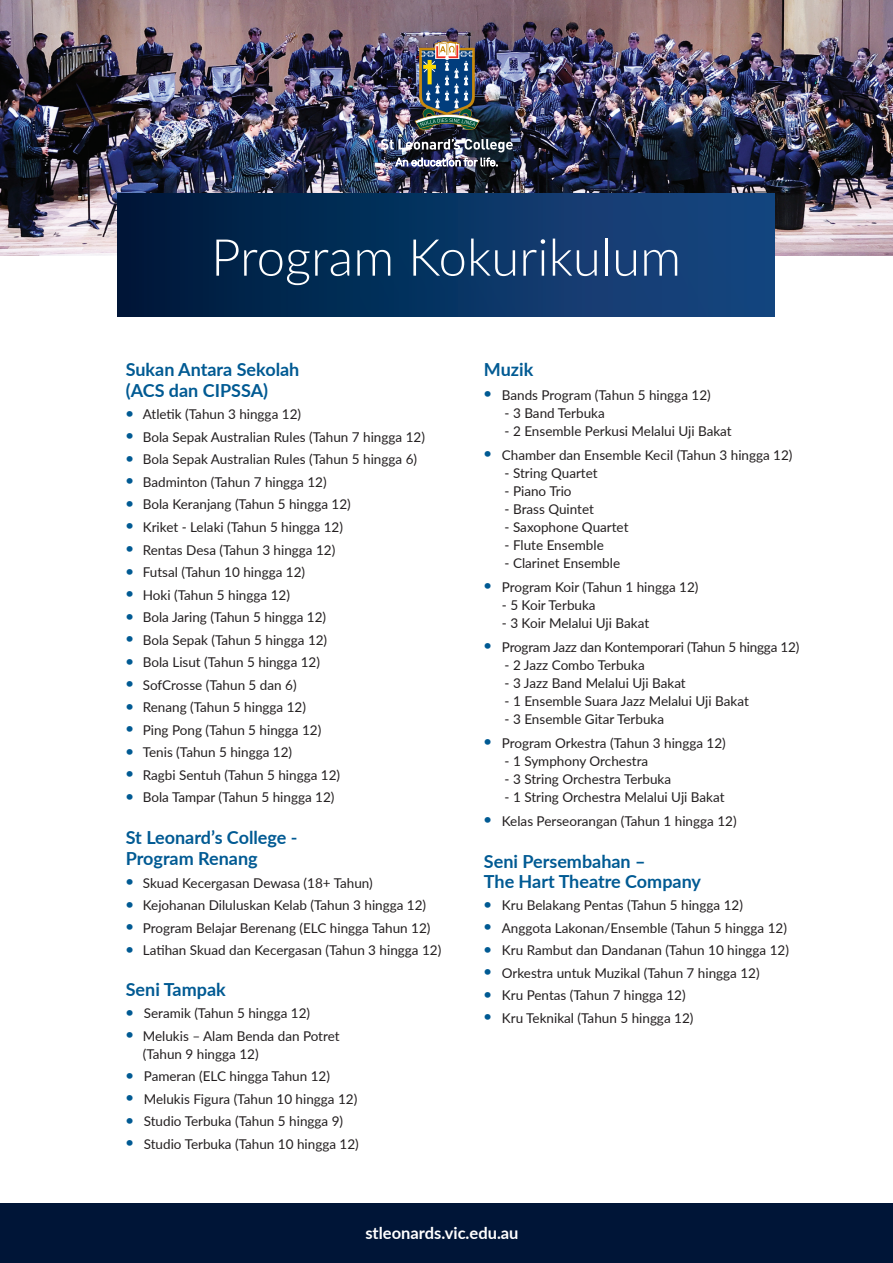
<style>
.page{position:relative;width:893px;height:1263px;background:#fff}
.page>*{position:absolute;margin:0;border:0;box-sizing:border-box;transform-origin:0 0}
.t1{font:300 51px "Lato";color:#fff}
.t2{font:700 18px/21px "Lato";color:#005a93}
.t3{font:700 16.5px "Lato";color:#fff}
.t4{font:13.5px/18px "Lato";color:#231f20}
.s1{font-weight:700;color:#005a93}
</style>
<div class="page">
<img style="left:0;top:0;width:893px;height:255px">
<div style="left:118px;top:193px;width:657px;height:124px;background:linear-gradient(to right,#001a3b,#194985)"></div>
<div style="left:0;top:1203px;width:893px;height:60px;background:#001537"></div>
<svg style="left:381px;top:139px;width:132px;height:13px"></svg>
<img style="left:415px;top:41px;width:65px;height:91px">
<svg style="left:395px;top:158px;width:103px;height:8px"></svg>
<h1 class="t1" style="left:211px;top:222px;width:472px">Program Kokurikulum</h1>
<h2 class="t2" style="left:126px;top:358px;width:175px">Sukan Antara Sekolah (ACS dan CIPSSA)</h2>
<p class="t4" style="left:126px;top:405px;width:177px"><span class="s1">•</span> Atletik (Tahun 3 hingga 12)</p>
<p class="t4" style="left:126px;top:427px;width:301px"><span class="s1">•</span> Bola Sepak Australian Rules (Tahun 7 hingga 12)</p>
<p class="t4" style="left:126px;top:450px;width:293px"><span class="s1">•</span> Bola Sepak Australian Rules (Tahun 5 hingga 6)</p>
<p class="t4" style="left:126px;top:472px;width:202px"><span class="s1">•</span> Badminton (Tahun 7 hingga 12)</p>
<p class="t4" style="left:126px;top:495px;width:227px"><span class="s1">•</span> Bola Keranjang (Tahun 5 hingga 12)</p>
<p class="t4" style="left:126px;top:517px;width:219px"><span class="s1">•</span> Kriket - Lelaki (Tahun 5 hingga 12)</p>
<p class="t4" style="left:126px;top:540px;width:211px"><span class="s1">•</span> Rentas Desa (Tahun 3 hingga 12)</p>
<p class="t4" style="left:126px;top:562px;width:181px"><span class="s1">•</span> Futsal (Tahun 10 hingga 12)</p>
<p class="t4" style="left:126px;top:585px;width:166px"><span class="s1">•</span> Hoki (Tahun 5 hingga 12)</p>
<p class="t4" style="left:126px;top:607px;width:202px"><span class="s1">•</span> Bola Jaring (Tahun 5 hingga 12)</p>
<p class="t4" style="left:126px;top:630px;width:203px"><span class="s1">•</span> Bola Sepak (Tahun 5 hingga 12)</p>
<p class="t4" style="left:126px;top:652px;width:196px"><span class="s1">•</span> Bola Lisut (Tahun 5 hingga 12)</p>
<p class="t4" style="left:126px;top:675px;width:172px"><span class="s1">•</span> SofCrosse (Tahun 5 dan 6)</p>
<p class="t4" style="left:126px;top:697px;width:182px"><span class="s1">•</span> Renang (Tahun 5 hingga 12)</p>
<p class="t4" style="left:126px;top:720px;width:197px"><span class="s1">•</span> Ping Pong (Tahun 5 hingga 12)</p>
<p class="t4" style="left:126px;top:742px;width:168px"><span class="s1">•</span> Tenis (Tahun 5 hingga 12)</p>
<p class="t4" style="left:126px;top:765px;width:216px"><span class="s1">•</span> Ragbi Sentuh (Tahun 5 hingga 12)</p>
<p class="t4" style="left:126px;top:788px;width:210px"><span class="s1">•</span> Bola Tampar (Tahun 5 hingga 12)</p>
<h2 class="t2" style="left:126px;top:826px;width:173px">St Leonard’s College -<br>Program Renang</h2>
<p class="t4" style="left:126px;top:873px;width:249px"><span class="s1">•</span> Skuad Kecergasan Dewasa (18+ Tahun)</p>
<p class="t4" style="left:126px;top:895px;width:302px"><span class="s1">•</span> Kejohanan Diluluskan Kelab (Tahun 3 hingga 12)</p>
<p class="t4" style="left:126px;top:918px;width:306px"><span class="s1">•</span> Program Belajar Berenang (ELC hingga Tahun 12)</p>
<p class="t4" style="left:126px;top:940px;width:317px"><span class="s1">•</span> Latihan Skuad dan Kecergasan (Tahun 3 hingga 12)</p>
<h2 class="t2" style="left:126px;top:978px;width:101px">Seni Tampak</h2>
<p class="t4" style="left:126px;top:1003px;width:186px"><span class="s1">•</span> Seramik (Tahun 5 hingga 12)</p>
<p class="t4" style="left:143px;top:1026px;width:198px;text-indent:-17px"><span class="s1">•</span> Melukis – Alam Benda dan Potret (Tahun 9 hingga 12)</p>
<p class="t4" style="left:126px;top:1066px;width:206px"><span class="s1">•</span> Pameran (ELC hingga Tahun 12)</p>
<p class="t4" style="left:126px;top:1089px;width:233px"><span class="s1">•</span> Melukis Figura (Tahun 10 hingga 12)</p>
<p class="t4" style="left:126px;top:1111px;width:219px"><span class="s1">•</span> Studio Terbuka (Tahun 5 hingga 9)</p>
<p class="t4" style="left:126px;top:1134px;width:235px"><span class="s1">•</span> Studio Terbuka (Tahun 10 hingga 12)</p>
<h2 class="t2" style="left:484px;top:358px;width:51px">Muzik</h2>
<p class="t4" style="left:484px;top:385px;width:228px"><span class="s1">•</span> Bands Program (Tahun 5 hingga 12)</p>
<p class="t4" style="left:505px;top:403px;width:102px">- 3 Band Terbuka</p>
<p class="t4" style="left:505px;top:421px;width:229px">- 2 Ensemble Perkusi Melalui Uji Bakat</p>
<p class="t4" style="left:484px;top:445px;width:310px"><span class="s1">•</span> Chamber dan Ensemble Kecil (Tahun 3 hingga 12)</p>
<p class="t4" style="left:505px;top:463px;width:95px">- String Quartet</p>
<p class="t4" style="left:505px;top:481px;width:69px">- Piano Trio</p>
<p class="t4" style="left:505px;top:499px;width:91px">- Brass Quintet</p>
<p class="t4" style="left:505px;top:517px;width:125px">- Saxophone Quartet</p>
<p class="t4" style="left:505px;top:535px;width:101px">- Flute Ensemble</p>
<p class="t4" style="left:505px;top:553px;width:117px">- Clarinet Ensemble</p>
<p class="t4" style="left:484px;top:577px;width:216px"><span class="s1">•</span> Program Koir (Tahun 1 hingga 12)</p>
<p class="t4" style="left:502px;top:595px;width:95px">- 5 Koir Terbuka</p>
<p class="t4" style="left:502px;top:613px;width:149px">- 3 Koir Melalui Uji Bakat</p>
<p class="t4" style="left:484px;top:637px;width:317px"><span class="s1">•</span> Program Jazz dan Kontemporari (Tahun 5 hingga 12)</p>
<p class="t4" style="left:505px;top:655px;width:142px">- 2 Jazz Combo Terbuka</p>
<p class="t4" style="left:505px;top:673px;width:183px">- 3 Jazz Band Melalui Uji Bakat</p>
<p class="t4" style="left:505px;top:691px;width:246px">- 1 Ensemble Suara Jazz Melalui Uji Bakat</p>
<p class="t4" style="left:505px;top:709px;width:161px">- 3 Ensemble Gitar Terbuka</p>
<p class="t4" style="left:484px;top:733px;width:243px"><span class="s1">•</span> Program Orkestra (Tahun 3 hingga 12)</p>
<p class="t4" style="left:505px;top:751px;width:145px">- 1 Symphony Orchestra</p>
<p class="t4" style="left:505px;top:769px;width:168px">- 3 String Orchestra Terbuka</p>
<p class="t4" style="left:505px;top:787px;width:221px">- 1 String Orchestra Melalui Uji Bakat</p>
<p class="t4" style="left:484px;top:811px;width:254px"><span class="s1">•</span> Kelas Perseorangan (Tahun 1 hingga 12)</p>
<h2 class="t2" style="left:484px;top:851px;width:219px;line-height:19.5px">Seni Persembahan –<br>The Hart Theatre Company</h2>
<p class="t4" style="left:484px;top:895px;width:261px"><span class="s1">•</span> Kru Belakang Pentas (Tahun 5 hingga 12)</p>
<p class="t4" style="left:484px;top:918px;width:305px"><span class="s1">•</span> Anggota Lakonan/Ensemble (Tahun 5 hingga 12)</p>
<p class="t4" style="left:484px;top:940px;width:307px"><span class="s1">•</span> Kru Rambut dan Dandanan (Tahun 10 hingga 12)</p>
<p class="t4" style="left:484px;top:963px;width:277px"><span class="s1">•</span> Orkestra untuk Muzikal (Tahun 7 hingga 12)</p>
<p class="t4" style="left:484px;top:985px;width:203px"><span class="s1">•</span> Kru Pentas (Tahun 7 hingga 12)</p>
<p class="t4" style="left:484px;top:1008px;width:211px"><span class="s1">•</span> Kru Teknikal (Tahun 5 hingga 12)</p>
<p class="t3" style="left:365px;top:1221px;width:155px">stleonards.vic.edu.au</p>
</div>
